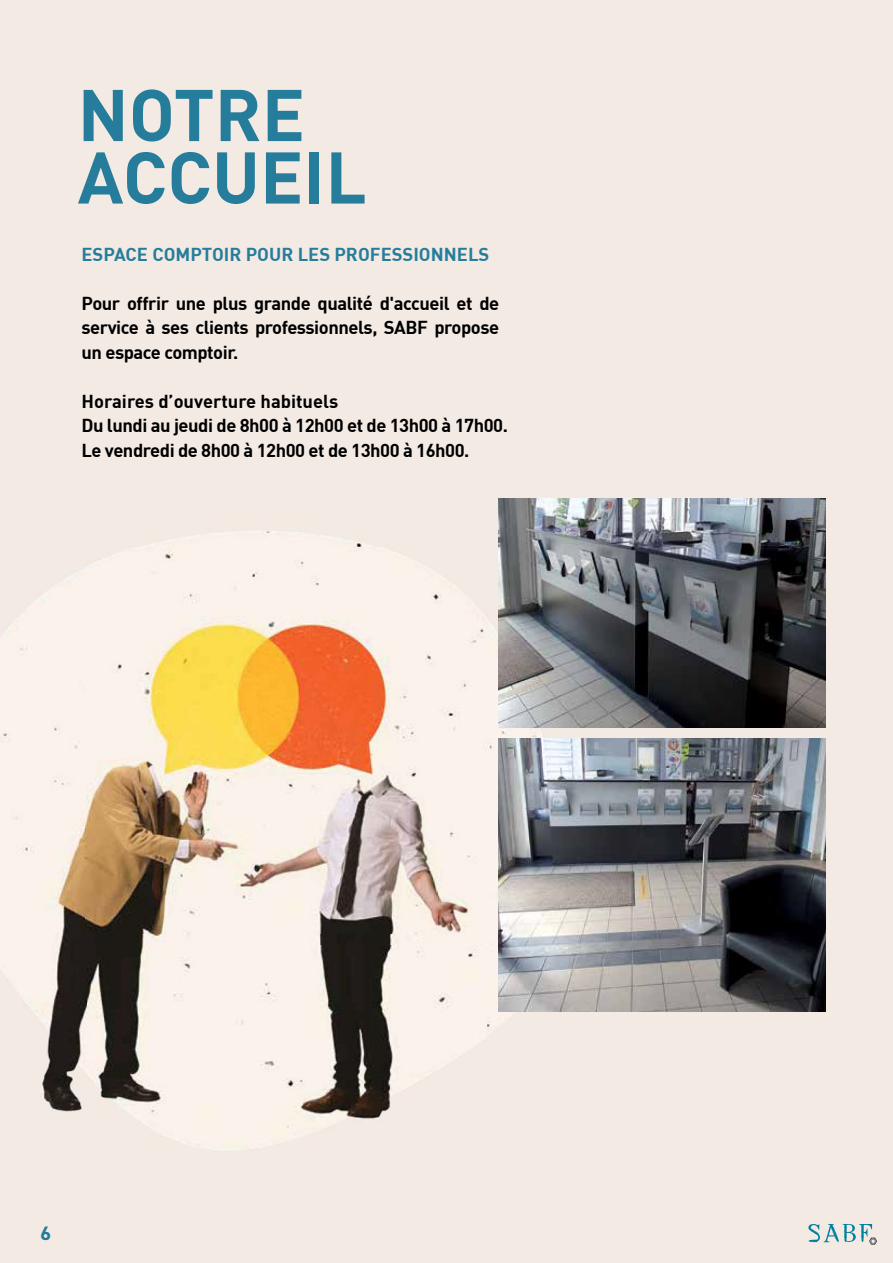
<style>
.page{position:relative;width:893px;height:1263px;background:#f3eae4}
.page>*{position:absolute;margin:0;border:0;box-sizing:border-box;transform-origin:0 0}
.t1{font:700 71.85px/62.6px "DIN";color:#267d9b}
.t2{font:700 19.5px "DIN2014";color:#217d9b}
.t3{font:700 18.3px/24.5px "DIN";letter-spacing:-.025em;color:#000;text-align:justify}
.t4{font:700 18.3px "DIN";color:#267d9b}
</style>
<div class="page">
<img style="left:0;top:575px;width:106px;height:537px">
<img style="left:106px;top:933px;width:357px;height:13px">
<img style="left:86px;top:548px;width:552px;height:385px">
<img style="left:87px;top:946px;width:406px;height:204px">
<img style="left:498px;top:498px;width:328px;height:229px">
<img style="left:498px;top:738px;width:328px;height:274px">
<svg style="left:808px;top:1224px;width:69px;height:21px"></svg>
<h1 class="t1" style="left:78px;top:81px;width:291px">NOTRE<br>ACCUEIL</h1>
<p class="t4" style="left:81px;top:242px;width:409px">ESPACE COMPTOIR POUR LES PROFESSIONNELS</p>
<p class="t3" style="left:81px;top:290px;width:419px">Pour offrir une plus grande qualité d'accueil et de service à ses clients professionnels, SABF propose un espace comptoir.</p>
<p class="t3" style="left:81px;top:388px;width:428px;text-align:left">Horaires d’ouverture habituels<br>Du lundi au jeudi de 8h00 à 12h00 et de 13h00 à 17h00.<br>Le vendredi de 8h00 à 12h00 et de 13h00 à 16h00.</p>
<p class="t2" style="left:40px;top:1220px;width:12px">6</p>
</div>
